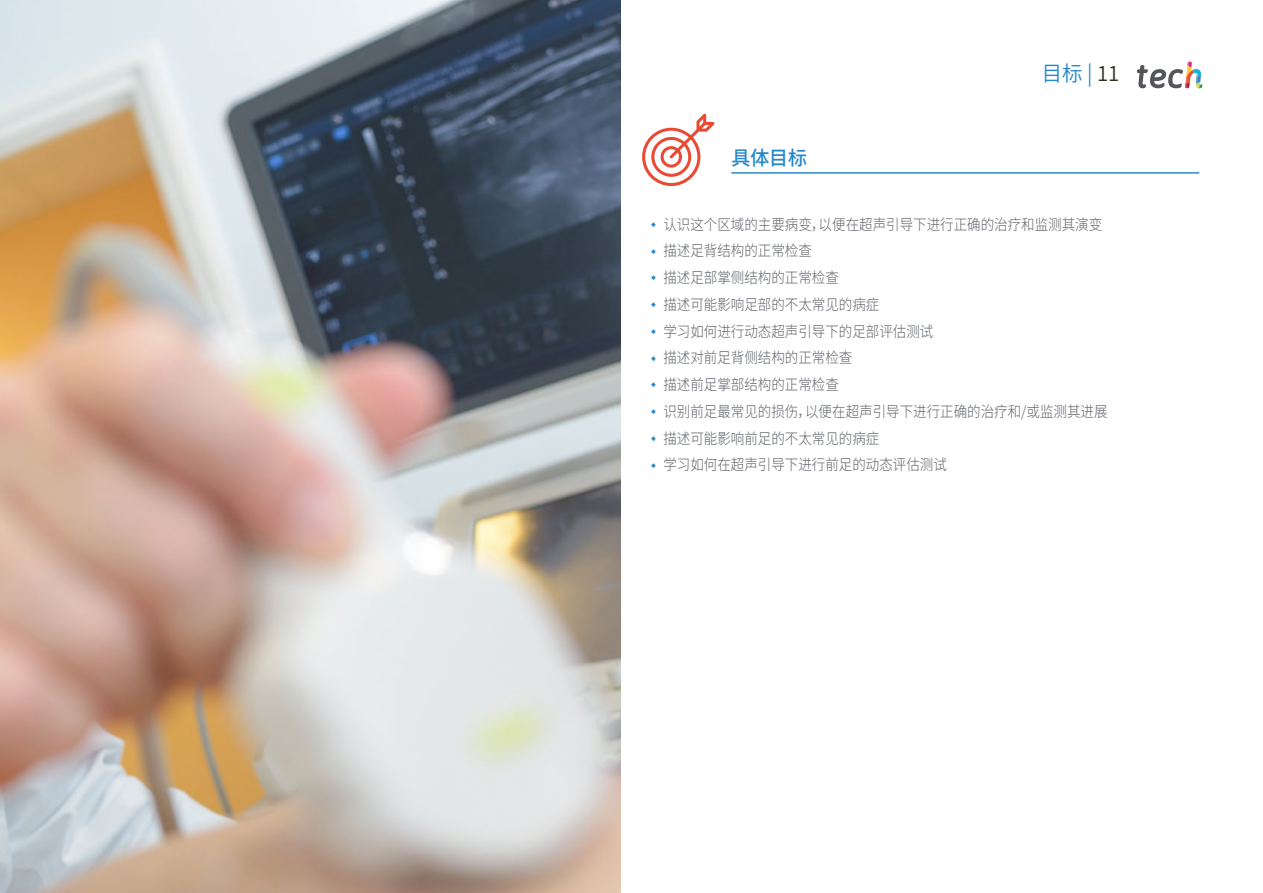
<style>
.page{position:relative;width:1263px;height:893px;background:#fff}
.page>*{position:absolute;margin:0;border:0;box-sizing:border-box;transform-origin:0 0}
.t1{font:21px "Source Han Sans CN";color:#2488c9}
.t2{font:500 19.5px "Source Han Sans CN";color:#2488c9}
.t3{font:300 15px/26.7px "Source Han Sans CN";color:#61646a;scale:.9 1}
.s1{color:#312e20}
</style>
<div class="page">
<img style="left:0;top:0;width:621px;height:893px">
<svg style="left:642px;top:114px;width:72px;height:72px"></svg>
<hr style="left:731px;top:173px;width:468px;height:1px;background:#2488c9">
<svg style="left:1137px;top:62px;width:65px;height:27px"></svg>
<h2 class="t2" style="left:731px;top:147px;width:77px">具体目标</h2>
<h1 class="t1" style="left:1042px;top:61px;width:79px">目标 | <span class="s1">11</span></h1>
<p class="t3" style="left:663px;top:211px;width:495px">认识这个区域的主要病变，以便在超声引导下进行正确的治疗和监测其演变描述足背结构的正常检查<br>描述足部掌侧结构的正常检查<br>描述可能影响足部的不太常见的病症<br>学习如何进行动态超声引导下的足部评估测试<br>描述对前足背侧结构的正常检查<br>描述前足掌部结构的正常检查<br>识别前足最常见的损伤，以便在超声引导下进行正确的治疗和/或监测其进展描述可能影响前足的不太常见的病症<br>学习如何在超声引导下进行前足的动态评估测试</p>
</div>
